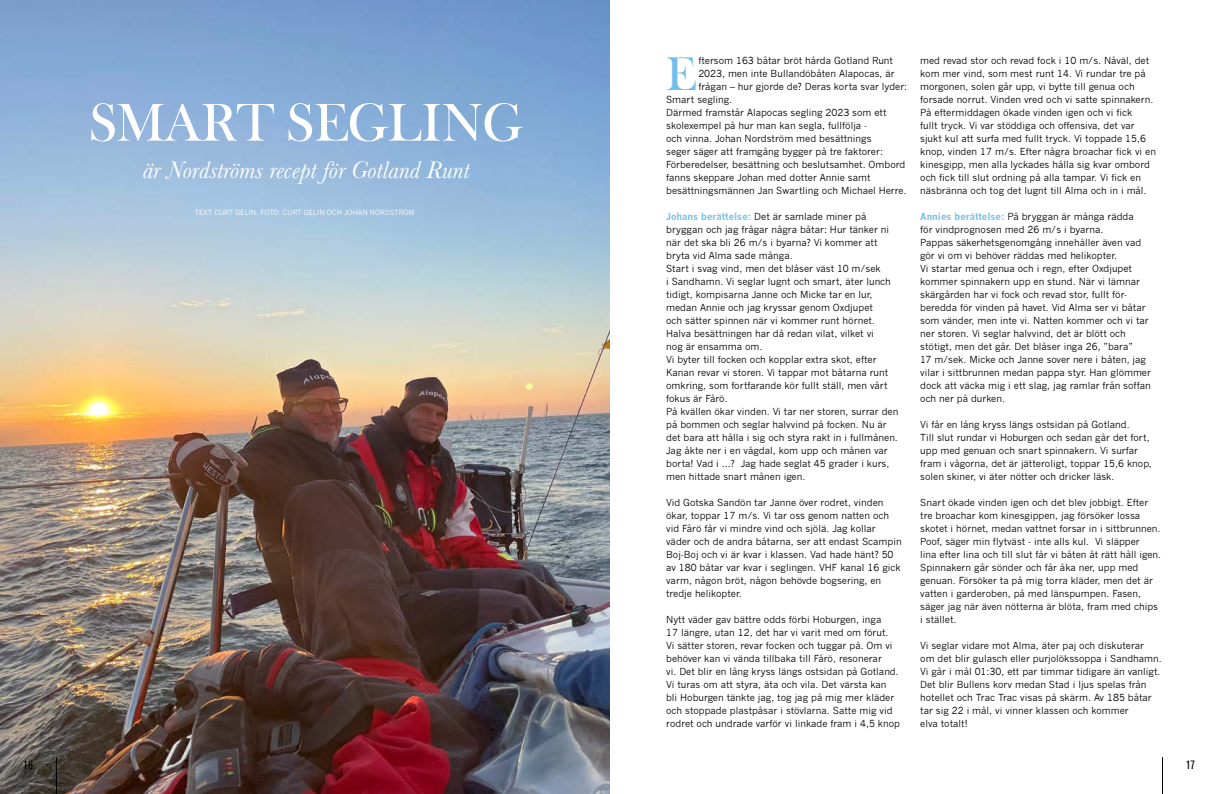
<style>
.page{position:relative;width:1219px;height:794px;background:#fff}
.page>*{position:absolute;margin:0;border:0;box-sizing:border-box;transform-origin:0 0}
.t1{font:55px "Bask Old Face";letter-spacing:-.02em;color:#fff}
.t2{font:48.5px "Bask Old Face";color:#70beeb}
.t3{font:italic 25px "Baskerville";color:#fff}
.t4{font:condensed 12px "Akzidenz Grotesk BE";color:#000}
.t5{font:9.5px/13px "News Gothic";color:#000}
.t6{font:7px "News Gothic";color:#fff}
.s1{font-weight:700;color:#70beeb}
</style>
<div class="page">
<img style="left:0;top:0;width:609px;height:794px">
<hr style="left:56px;top:757px;width:1px;height:37px;background:#000">
<hr style="left:1162px;top:757px;width:1px;height:37px;background:#000">
<h1 class="t1" style="left:89px;top:92px;width:436px">SMART SEGLING</h1>
<h3 class="t3" style="left:143px;top:153px;width:328px">är Nordströms recept för Gotland Runt</h3>
<p class="t6" style="left:195px;top:209px;width:222px">TEXT CURT GELIN. FOTO: CURT GELIN OCH JOHAN NORDSTRÖM</p>
<h2 class="t2" style="left:666px;top:47px;width:32px">E</h2>
<p class="t5" style="left:698px;top:54px;width:196px">ftersom 163 båtar bröt hårda Gotland Runt</p>
<p class="t5" style="left:698px;top:67px;width:198px">2023, men inte Bullandöbåten Alapocas, är</p>
<p class="t5" style="left:698px;top:80px;width:210px">frågan – hur gjorde de? Deras korta svar lyder:</p>
<p class="t5" style="left:666px;top:93px;width:67px">Smart segling.</p>
<p class="t5" style="left:666px;top:106px;width:222px">Därmed framstår Alapocas segling 2023 som ett</p>
<p class="t5" style="left:666px;top:119px;width:203px">skolexempel på hur man kan segla, fullfölja -</p>
<p class="t5" style="left:666px;top:132px;width:207px">och vinna. Johan Nordström med besättnings</p>
<p class="t5" style="left:666px;top:145px;width:218px">seger säger att framgång bygger på tre faktorer:</p>
<p class="t5" style="left:666px;top:158px;width:241px">Förberedelser, besättning och beslutsamhet. Ombord</p>
<p class="t5" style="left:666px;top:171px;width:206px">fanns skeppare Johan med dotter Annie samt</p>
<p class="t5" style="left:666px;top:184px;width:242px">besättningsmännen Jan Swartling och Michael Herre.</p>
<p class="t5" style="left:666px;top:210px;width:234px"><span class="s1">Johans berättelse:</span> Det är samlade miner på bryggan och jag frågar några båtar: Hur tänker ni när det ska bli 26 m/s i byarna? Vi kommer att bryta vid Alma sade många.<br>Start i svag vind, men det blåser väst 10 m/sek<br>i Sandhamn. Vi seglar lugnt och smart, äter lunch tidigt, kompisarna Janne och Micke tar en lur, medan Annie och jag kryssar genom Oxdjupet<br>och sätter spinnen när vi kommer runt hörnet.<br>Halva besättningen har då redan vilat, vilket vi<br>nog är ensamma om.<br>Vi byter till focken och kopplar extra skot, efter Kanan revar vi storen. Vi tappar mot båtarna runt omkring, som fortfarande kör fullt ställ, men vårt fokus är Fårö.<br>På kvällen ökar vinden. Vi tar ner storen, surrar den på bommen och seglar halvvind på focken. Nu är det bara att hålla i sig och styra rakt in i fullmånen.<br>Jag åkte ner i en vågdal, kom upp och månen var borta! Vad i …? Jag hade seglat 45 grader i kurs, men hittade snart månen igen.</p>
<p class="t5" style="left:666px;top:496px;width:237px">Vid Gotska Sandön tar Janne över rodret, vinden ökar, toppar 17 m/s. Vi tar oss genom natten och vid Fårö får vi mindre vind och sjölä. Jag kollar väder och de andra båtarna, ser att endast Scampin Boj-Boj och vi är kvar i klassen. Vad hade hänt? 50 av 180 båtar var kvar i seglingen. VHF kanal 16 gick varm, någon bröt, någon behövde bogsering, en tredje helikopter.</p>
<p class="t5" style="left:666px;top:613px;width:235px">Nytt väder gav bättre odds förbi Hoburgen, inga<br>17 längre, utan 12, det har vi varit med om förut.<br>Vi sätter storen, revar focken och tuggar på. Om vi behöver kan vi vända tillbaka till Fårö, resonerar<br>vi. Det blir en lång kryss längs ostsidan på Gotland.<br>Vi turas om att styra, äta och vila. Det värsta kan<br>bli Hoburgen tänkte jag, tog jag på mig mer kläder och stoppade plastpåsar i stövlarna. Satte mig vid rodret och undrade varför vi linkade fram i 4,5 knop</p>
<p class="t5" style="left:920px;top:54px;width:237px">med revad stor och revad fock i 10 m/s. Nåväl, det kom mer vind, som mest runt 14. Vi rundar tre på morgonen, solen går upp, vi bytte till genua och forsade norrut. Vinden vred och vi satte spinnakern.<br>På eftermiddagen ökade vinden igen och vi fick<br>fullt tryck. Vi var stöddiga och offensiva, det var sjukt kul att surfa med fullt tryck. Vi toppade 15,6 knop, vinden 17 m/s. Efter några broachar fick vi en kinesgipp, men alla lyckades hålla sig kvar ombord och fick till slut ordning på alla tampar. Vi fick en näsbränna och tog det lugnt till Alma och in i mål.</p>
<p class="t5" style="left:920px;top:210px;width:232px"><span class="s1">Annies berättelse:</span> På bryggan är många rädda<br>för vindprognosen med 26 m/s i byarna.<br>Pappas säkerhetsgenomgång innehåller även vad gör vi om vi behöver räddas med helikopter.<br>Vi startar med genua och i regn, efter Oxdjupet kommer spinnakern upp en stund. När vi lämnar skärgården har vi fock och revad stor, fullt för&shy;beredda för vinden på havet. Vid Alma ser vi båtar som vänder, men inte vi. Natten kommer och vi tar ner storen. Vi seglar halvvind, det är blött och stötigt, men det går. Det blåser inga 26, ”bara”<br>17 m/sek. Micke och Janne sover nere i båten, jag vilar i sittbrunnen medan pappa styr. Han glömmer dock att väcka mig i ett slag, jag ramlar från soffan och ner på durken.</p>
<p class="t5" style="left:920px;top:418px;width:233px">Vi får en lång kryss längs ostsidan på Gotland.<br>Till slut rundar vi Hoburgen och sedan går det fort, upp med genuan och snart spinnakern. Vi surfar fram i vågorna, det är jätteroligt, toppar 15,6 knop, solen skiner, vi äter nötter och dricker läsk.</p>
<p class="t5" style="left:920px;top:496px;width:242px">Snart ökade vinden igen och det blev jobbigt. Efter tre broachar kom kinesgippen, jag försöker lossa skotet i hörnet, medan vattnet forsar in i sittbrunnen.<br>Poof, säger min flytväst - inte alls kul. Vi släpper<br>lina efter lina och till slut får vi båten åt rätt håll igen.<br>Spinnakern går sönder och får åka ner, upp med genuan. Försöker ta på mig torra kläder, men det är vatten i garderoben, på med länspumpen. Fasen, säger jag när även nötterna är blöta, fram med chips i stället.</p>
<p class="t5" style="left:920px;top:638px;width:243px">Vi seglar vidare mot Alma, äter paj och diskuterar<br>om det blir gulasch eller purjolökssoppa i Sandhamn.<br>Vi går i mål 01:30, ett par timmar tidigare än vanligt.<br>Det blir Bullens korv medan Stad i ljus spelas från hotellet och Trac Trac visas på skärm. Av 185 båtar tar sig 22 i mål, vi vinner klassen och kommer<br>elva totalt!</p>
<p class="t4" style="left:24px;top:758px;width:11px">16</p>
<p class="t4" style="left:1186px;top:758px;width:10px">17</p>
</div>
